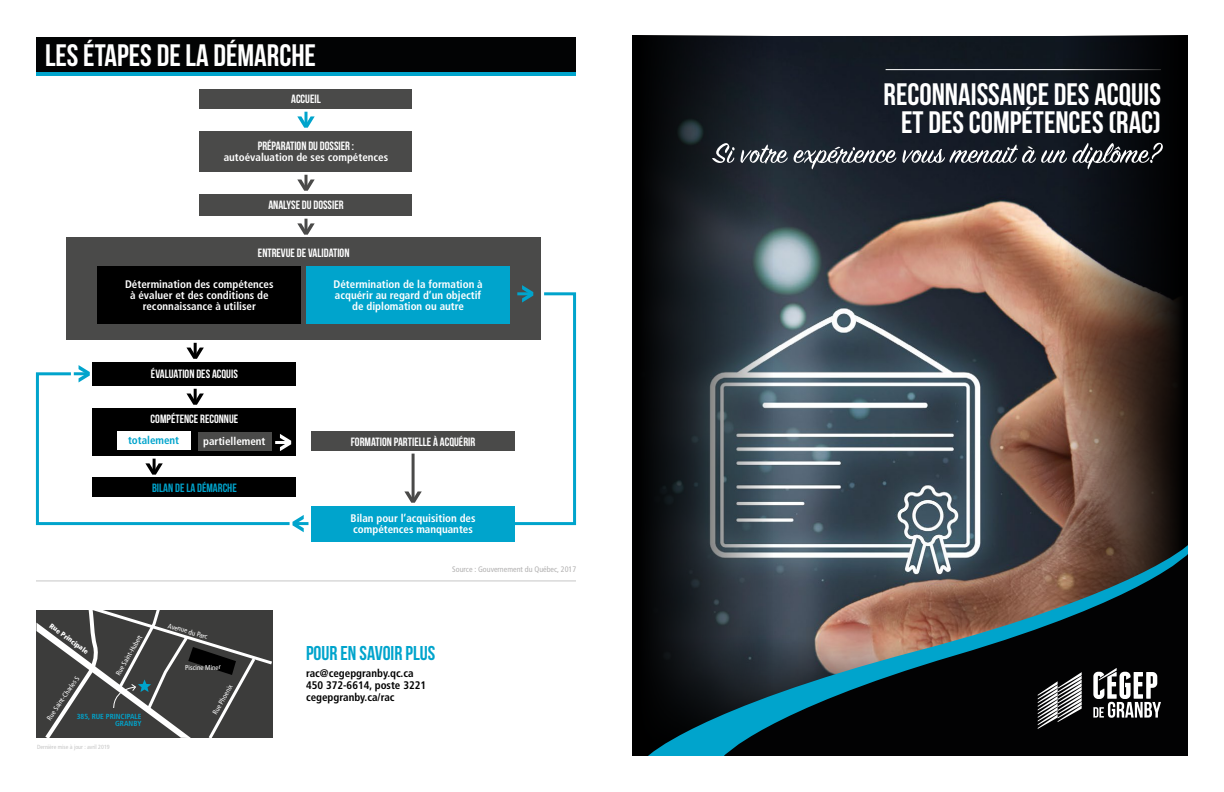
<style>
.page{position:relative;width:1224px;height:792px;background:#fff}
.page>*{position:absolute;margin:0;border:0;box-sizing:border-box;transform-origin:0 0}
.t1{font:31px/28px "Bebas Neue";color:#fff;text-align:center}
.t2{font:20px "Bebas Neue";color:#00a4cc}
.t3{font:12px "Bebas Neue";color:#fff}
.t4{font:12px "Bebas Neue";color:#00a4cc}
.t5{font:700 condensed 11px/11px "Frutiger LT Std";color:#fff;text-align:center}
.t6{font:700 condensed 11px/12px "Frutiger LT Std";color:#000}
.t7{font:700 condensed 11px "Frutiger LT Std";color:#00a4cc}
.t8{font:condensed 8px "Frutiger LT Std";color:#b3b2b2}
.t9{font:700 condensed 7.4px/6.6px "Frutiger LT Std";color:#00a4cc;text-align:right}
.t10{font:condensed 7px "Frutiger LT Std";color:#fff}
.t11{font:900 condensed 7px "Frutiger LT Std";color:#fff}
.t12{font:condensed 6px "Frutiger LT Std";color:#c6c6c6}
</style>
<div class="page">
<div style="left:36px;top:37px;width:540px;height:36px;background:#020304"></div>
<hr style="left:36px;top:72px;width:540px;height:4px;background:#00a4cc">
<img style="left:773px;top:36px;width:291px;height:509px">
<svg style="left:632px;top:36px;width:141px;height:720px;background:#20272c"></svg>
<svg style="left:35px;top:371px;width:258px;height:155px"></svg>
<svg style="left:36px;top:610px;width:237px;height:128px;background:#4d4e4d"></svg>
<hr style="left:36px;top:581px;width:540px;height:1px;background:#c6c6c6">
<hr style="left:886px;top:69px;width:275px;height:1px;background:#fff">
<div style="left:93px;top:362px;width:203px;height:24px;background:#000"></div>
<div style="left:93px;top:408px;width:203px;height:48px;background:#000"></div>
<div style="left:117px;top:432px;width:74px;height:18px;background:#fff"></div>
<div style="left:198px;top:432px;width:73px;height:19px;background:#4a4a49"></div>
<div style="left:66px;top:238px;width:475px;height:102px;background:#4a4a49"></div>
<div style="left:98px;top:266px;width:203px;height:58px;background:#000"></div>
<div style="left:307px;top:266px;width:203px;height:58px;background:#00a4cc"></div>
<div style="left:93px;top:478px;width:203px;height:19px;background:#000"></div>
<div style="left:311px;top:431px;width:204px;height:20px;background:#4a4a49"></div>
<div style="left:311px;top:506px;width:204px;height:35px;background:#00a4cc"></div>
<div style="left:200px;top:194px;width:212px;height:22px;background:#4a4a49"></div>
<div style="left:200px;top:89px;width:212px;height:20px;background:#4a4a49"></div>
<div style="left:200px;top:131px;width:212px;height:41px;background:#4a4a49"></div>
<svg style="left:304px;top:112px;width:4px;height:4px"></svg>
<svg style="left:297px;top:116px;width:18px;height:12px"></svg>
<svg style="left:74px;top:365px;width:16px;height:17px"></svg>
<svg style="left:292px;top:515px;width:16px;height:17px"></svg>
<svg style="left:304px;top:175px;width:4px;height:4px"></svg>
<svg style="left:297px;top:179px;width:18px;height:12px"></svg>
<svg style="left:304px;top:219px;width:4px;height:4px"></svg>
<svg style="left:297px;top:223px;width:18px;height:12px"></svg>
<svg style="left:186px;top:389px;width:18px;height:16px"></svg>
<svg style="left:145px;top:459px;width:18px;height:16px"></svg>
<svg style="left:186px;top:343px;width:18px;height:16px"></svg>
<hr style="left:275px;top:441px;width:14px;height:3px;background:#fff">
<svg style="left:280px;top:434px;width:11px;height:17px"></svg>
<hr style="left:412px;top:454px;width:3px;height:46px;background:#4a4a49">
<svg style="left:404px;top:491px;width:18px;height:12px"></svg>
<svg style="left:515px;top:285px;width:62px;height:241px"></svg>
<svg style="left:1064px;top:36px;width:124px;height:509px;background:#352823"></svg>
<svg style="left:648px;top:545px;width:540px;height:211px;background:#24363c"></svg>
<svg style="left:724px;top:554px;width:464px;height:202px;background:#2f373a"></svg>
<svg style="left:1038px;top:672px;width:44px;height:57px"></svg>
<svg style="left:1093px;top:668px;width:68px;height:50px"></svg>
<svg style="left:712px;top:143px;width:451px;height:26px;background:#464b52"></svg>
<h1 class="t1" style="left:45px;top:41px;width:273px">LES ÉTAPES DE LA DÉMARCHE</h1>
<p class="t3" style="left:291px;top:93px;width:31px">ACCUEIL</p>
<p class="t3" style="left:258px;top:140px;width:98px">PRÉPARATION DU DOSSIER :</p>
<p class="t5" style="left:224px;top:152px;width:166px">autoévaluation de ses compétences</p>
<p class="t3" style="left:268px;top:198px;width:77px">ANALYSE DU DOSSIER</p>
<p class="t3" style="left:258px;top:246px;width:93px">ENTREVUE DE VALIDATION</p>
<p class="t5" style="left:125px;top:278px;width:150px">Détermination des compétences à évaluer et des conditions de reconnaissance à utiliser</p>
<p class="t5" style="left:334px;top:278px;width:151px">Détermination de la formation à acquérir au regard d’un objectif de diplomation ou autre</p>
<p class="t3" style="left:151px;top:368px;width:88px">ÉVALUATION DES ACQUIS</p>
<p class="t3" style="left:151px;top:412px;width:89px">COMPÉTENCE RECONNUE</p>
<p class="t7" style="left:128px;top:434px;width:53px">totalement</p>
<p class="t5" style="left:203px;top:436px;width:64px">partiellement</p>
<p class="t4" style="left:152px;top:481px;width:86px">BILAN DE LA DÉMARCHE</p>
<p class="t11" style="left:53px;top:621px;width:48px;rotate:37deg">Rue Principale</p>
<p class="t10" style="left:45px;top:717px;width:53px;rotate:-56deg">Rue Saint-Charles S</p>
<p class="t10" style="left:114px;top:673px;width:47px;rotate:-60deg">Rue Saint-Hubert</p>
<p class="t9" style="left:77px;top:713px;width:66px">385, RUE PRINCIPALE<br>GRANBY</p>
<p class="t12" style="left:37px;top:743px;width:74px">Dernière mise à jour : avril 2019</p>
<p class="t10" style="left:169px;top:621px;width:43px;rotate:17deg">Avenue du Parc</p>
<p class="t10" style="left:185px;top:663px;width:37px;rotate:-1deg">Piscine Miner</p>
<p class="t10" style="left:211px;top:712px;width:34px;rotate:-60deg">Rue Phoenix</p>
<p class="t3" style="left:351px;top:435px;width:126px">FORMATION PARTIELLE À ACQUÉRIR</p>
<p class="t5" style="left:351px;top:513px;width:126px;text-align:left">Bilan pour l’acquisition des compétences manquantes</p>
<p class="t8" style="left:452px;top:564px;width:125px">Source : Gouvernement du Québec, 2017</p>
<h2 class="t2" style="left:306px;top:643px;width:131px">POUR EN SAVOIR PLUS</h2>
<p class="t6" style="left:306px;top:667px;width:122px">rac@cegepgranby.qc.ca<br>450 372-6614, poste 3221 cegepgranby.ca/rac</p>
<h1 class="t1" style="left:884px;top:80px;width:279px">RECONNAISSANCE DES ACQUIS<br>ET DES COMPÉTENCES (RAC)</h1>
</div>
